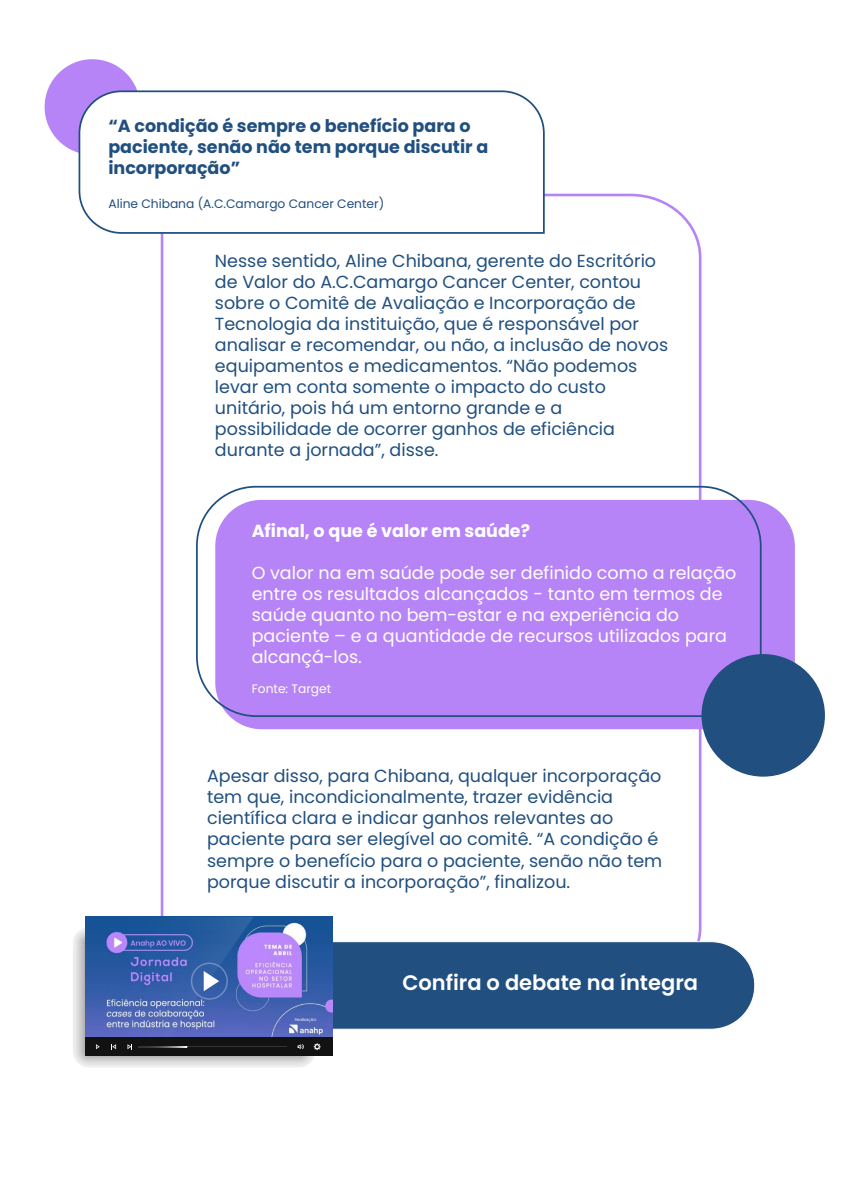
<style>
.page{position:relative;width:858px;height:1182px;background:#fff}
.page>*{position:absolute;margin:0;border:0;box-sizing:border-box;transform-origin:0 0}
.t1{font:600 21px "Poppins";color:#fff}
.t2{font:17.5px/21px "Poppins";color:#204f80}
.t3{font:17.5px/21px "Poppins";color:#fff}
.t4{font:700 17.5px/21px "Poppins";color:#204f80}
.t5{font:700 17.5px "Poppins";color:#fff}
.t6{font:12.25px "Poppins";color:#204f80}
.t7{font:12.25px "Poppins";color:#fff}
</style>
<div class="page">
<svg style="left:160px;top:193px;width:542px;height:748px"></svg>
<div style="left:242px;top:941px;width:512px;height:88px;background:#204f80;border-radius:44px"></div>
<div style="left:242px;top:941px;width:513px;height:88px;border:1px solid #fff;border-radius:44px"></div>
<img style="left:320px;top:916px;width:13px;height:121px">
<div style="left:86px;top:1037px;width:247px;height:18px;background:#121212"></div>
<svg style="left:73px;top:916px;width:247px;height:151px"></svg>
<div style="left:215px;top:502px;width:579px;height:227px;background:#b784f7"></div>
<svg style="left:195px;top:485px;width:567px;height:232px"></svg>
<div style="left:701px;top:654px;width:123px;height:122px;background:#204f80;border-radius:50%"></div>
<div style="left:45px;top:59px;width:95px;height:96px;background:#b784f7;border-radius:50%"></div>
<svg style="left:78px;top:90px;width:467px;height:145px"></svg>
<p class="t4" style="left:108px;top:115px;width:381px">“A condição é sempre o benefício para o paciente, senão não tem porque discutir a incorporação”</p>
<p class="t6" style="left:108px;top:196px;width:277px">Aline Chibana (A.C.Camargo Cancer Center)</p>
<p class="t2" style="left:215px;top:251px;width:455px">Nesse sentido, Aline Chibana, gerente do Escritório de Valor do A.C.Camargo Cancer Center, contou sobre o Comitê de Avaliação e Incorporação de Tecnologia da instituição, que é responsável por analisar e recomendar, ou não, a inclusão de novos equipamentos e medicamentos. “Não podemos levar em conta somente o impacto do custo unitário, pois há um entorno grande e a possibilidade de ocorrer ganhos de eficiência durante a jornada”, disse.</p>
<p class="t5" style="left:252px;top:521px;width:280px">Afinal, o que é valor em saúde?</p>
<p class="t3" style="left:252px;top:562px;width:486px">O valor na em saúde pode ser definido como a relação entre os resultados alcançados - tanto em termos de saúde quanto no bem-estar e na experiência do paciente – e a quantidade de recursos utilizados para alcançá-los.</p>
<p class="t7" style="left:252px;top:681px;width:81px">Fonte: Target</p>
<p class="t2" style="left:207px;top:765px;width:456px">Apesar disso, para Chibana, qualquer incorporação tem que, incondicionalmente, trazer evidência científica clara e indicar ganhos relevantes ao paciente para ser elegível ao comitê. “A condição é sempre o benefício para o paciente, senão não tem porque discutir a incorporação”, finalizou.</p>
<p class="t1" style="left:402px;top:970px;width:297px">Confira o debate na íntegra</p>
</div>
